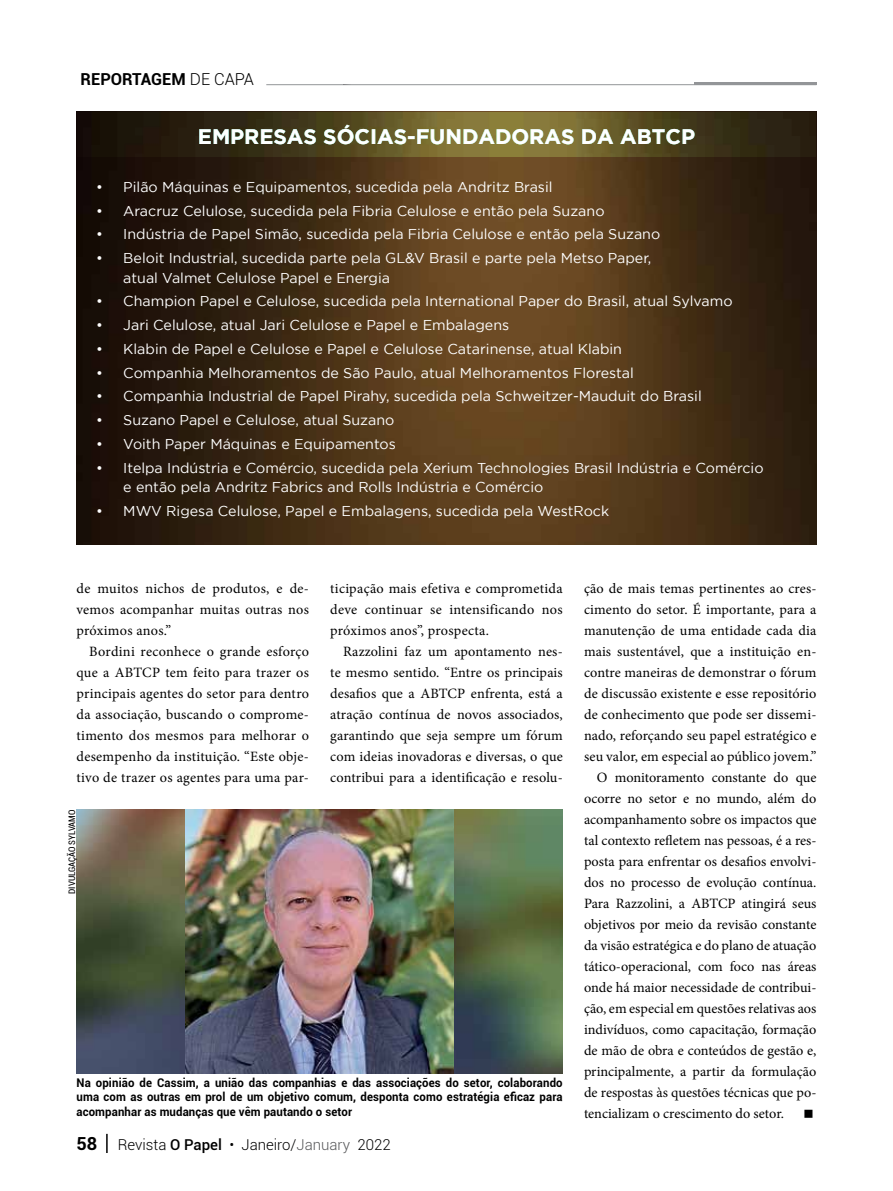
<style>
.page{position:relative;width:893px;height:1191px;background:#fff}
.page>*{position:absolute;margin:0;border:0;box-sizing:border-box;transform-origin:0 0}
.t1{font:700 21px "Gotham";color:#fff}
.t2{font:700 16.5px "Roboto";color:#000}
.t3{font:300 15px "Roboto";color:#000}
.t4{font:14.25px/21px "Minion Pro";letter-spacing:.005em;color:#000;text-align:justify}
.t5{font:14.25px/19.5px "Gotham";color:#fff}
.t6{font:700 12px/14.4px "Roboto";letter-spacing:.01em;color:#000;text-align:justify;scale:.95 1}
.t7{font:condensed 9px "Roboto";color:#000}
.s1{font-weight:300}
.s2{font-weight:700;font-size:18px}
.s3{font-weight:500}
.s4{color:#58595b}
</style>
<div class="page">
<hr style="left:266px;top:84px;width:550px;height:1px;background:#939598">
<hr style="left:693px;top:82px;width:123px;height:2px;background:#939598">
<hr style="left:106px;top:1133px;width:2px;height:20px;background:#000">
<img style="left:77px;top:157px;width:739px;height:387px">
<img style="left:77px;top:809px;width:486px;height:264px">
<img style="left:185px;top:809px;width:269px;height:264px">
<svg style="left:77px;top:112px;width:739px;height:45px;background:#4d431f"></svg>
<p class="t2" style="left:81px;top:68px;width:175px">REPORTAGEM <span class="s1">DE CAPA</span></p>
<h1 class="t1" style="left:198px;top:125px;width:499px">EMPRESAS SÓCIAS-FUNDADORAS DA ABTCP</h1>
<p class="t5" style="left:96px;top:177px;width:458px">• Pilão Máquinas e Equipamentos, sucedida pela Andritz Brasil</p>
<p class="t5" style="left:96px;top:200px;width:510px">• Aracruz Celulose, sucedida pela Fibria Celulose e então pela Suzano</p>
<p class="t5" style="left:96px;top:224px;width:565px">• Indústria de Papel Simão, sucedida pela Fibria Celulose e então pela Suzano</p>
<p class="t5" style="left:123px;top:248px;width:529px;text-indent:-27px">• Beloit Industrial, sucedida parte pela GL&amp;V Brasil e parte pela Metso Paper, atual Valmet Celulose Papel e Energia</p>
<p class="t5" style="left:96px;top:291px;width:638px">• Champion Papel e Celulose, sucedida pela International Paper do Brasil, atual Sylvamo</p>
<p class="t5" style="left:96px;top:315px;width:414px">• Jari Celulose, atual Jari Celulose e Papel e Embalagens</p>
<p class="t5" style="left:96px;top:339px;width:527px">• Klabin de Papel e Celulose e Papel e Celulose Catarinense, atual Klabin</p>
<p class="t5" style="left:96px;top:362px;width:539px">• Companhia Melhoramentos de São Paulo, atual Melhoramentos Florestal</p>
<p class="t5" style="left:96px;top:386px;width:607px">• Companhia Industrial de Papel Pirahy, sucedida pela Schweitzer-Mauduit do Brasil</p>
<p class="t5" style="left:96px;top:410px;width:300px">• Suzano Papel e Celulose, atual Suzano</p>
<p class="t5" style="left:96px;top:434px;width:301px">• Voith Paper Máquinas e Equipamentos</p>
<p class="t5" style="left:123px;top:457px;width:642px;text-indent:-27px">• Itelpa Indústria e Comércio, sucedida pela Xerium Technologies Brasil Indústria e Comércio e então pela Andritz Fabrics and Rolls Indústria e Comércio</p>
<p class="t5" style="left:96px;top:501px;width:514px">• MWV Rigesa Celulose, Papel e Embalagens, sucedida pela WestRock</p>
<p class="t4" style="left:77px;top:578px;width:234px">de muitos nichos de produtos, e de&shy;vemos acompanhar muitas outras nos próximos anos.”</p>
<p class="t4" style="left:77px;top:641px;width:234px;text-indent:13px">Bordini reconhece o grande esforço que a ABTCP tem feito para trazer os principais agentes do setor para dentro da associação, buscando o comprome&shy;timento dos mesmos para melhorar o desempenho da instituição. “Este obje&shy;tivo de trazer os agentes para uma par-</p>
<p class="t7" style="left:66px;top:893px;width:86px;rotate:-90deg">DIVULGAÇÃO SYLVAMO</p>
<p class="t4" style="left:330px;top:578px;width:234px">ticipação mais efetiva e comprometida deve continuar se intensificando nos próximos anos”, prospecta.</p>
<p class="t4" style="left:330px;top:641px;width:234px;text-indent:13px">Razzolini faz um apontamento nes&shy;te mesmo sentido. “Entre os principais desafios que a ABTCP enfrenta, está a atração contínua de novos associados, garantindo que seja sempre um fórum com ideias inovadoras e diversas, o que contribui para a identificação e resolu-</p>
<p class="t6" style="left:77px;top:1074px;width:513px">Na opinião de Cassim, a união das companhias e das associações do setor, colaborando uma com as outras em prol de um objetivo comum, desponta como estratégia eficaz para acompanhar as mudanças que vêm pautando o setor</p>
<p class="t3" style="left:77px;top:1133px;width:316px"><span class="s2">58</span> Revista <span class="s3">O Papel</span> • Janeiro/<span class="s4">January</span> 2022</p>
<p class="t4" style="left:584px;top:578px;width:234px">ção de mais temas pertinentes ao cres-</p>
<p class="t4" style="left:584px;top:599px;width:234px">cimento do setor. É importante, para a</p>
<p class="t4" style="left:584px;top:620px;width:234px">manutenção de uma entidade cada dia</p>
<p class="t4" style="left:584px;top:641px;width:234px">mais sustentável, que a instituição en-</p>
<p class="t4" style="left:584px;top:662px;width:234px">contre maneiras de demonstrar o fórum</p>
<p class="t4" style="left:584px;top:683px;width:234px">de discussão existente e esse repositório</p>
<p class="t4" style="left:584px;top:704px;width:234px">de conhecimento que pode ser dissemi-</p>
<p class="t4" style="left:584px;top:725px;width:234px">nado, reforçando seu papel estratégico e</p>
<p class="t4" style="left:584px;top:746px;width:234px">seu valor, em especial ao público jovem.”</p>
<p class="t4" style="left:597px;top:767px;width:221px">O monitoramento constante do que</p>
<p class="t4" style="left:584px;top:788px;width:234px">ocorre no setor e no mundo, além do</p>
<p class="t4" style="left:584px;top:809px;width:234px">acompanhamento sobre os impactos que</p>
<p class="t4" style="left:584px;top:830px;width:234px">tal contexto refletem nas pessoas, é a res-</p>
<p class="t4" style="left:584px;top:851px;width:234px">posta para enfrentar os desafios envolvi-</p>
<p class="t4" style="left:584px;top:872px;width:234px">dos no processo de evolução contínua.</p>
<p class="t4" style="left:584px;top:893px;width:234px">Para Razzolini, a ABTCP atingirá seus</p>
<p class="t4" style="left:584px;top:914px;width:234px">objetivos por meio da revisão constante</p>
<p class="t4" style="left:584px;top:935px;width:234px">da visão estratégica e do plano de atuação</p>
<p class="t4" style="left:584px;top:956px;width:234px">tático-operacional, com foco nas áreas</p>
<p class="t4" style="left:584px;top:977px;width:234px">onde há maior necessidade de contribui-</p>
<p class="t4" style="left:584px;top:998px;width:234px">ção, em especial em questões relativas aos</p>
<p class="t4" style="left:584px;top:1019px;width:234px">indivíduos, como capacitação, formação</p>
<p class="t4" style="left:584px;top:1040px;width:234px">de mão de obra e conteúdos de gestão e,</p>
<p class="t4" style="left:584px;top:1061px;width:234px">principalmente, a partir da formulação</p>
<p class="t4" style="left:584px;top:1082px;width:234px">de respostas às questões técnicas que po-</p>
<p class="t4" style="left:584px;top:1103px;width:201px">tencializam o crescimento do setor.</p>
</div>
